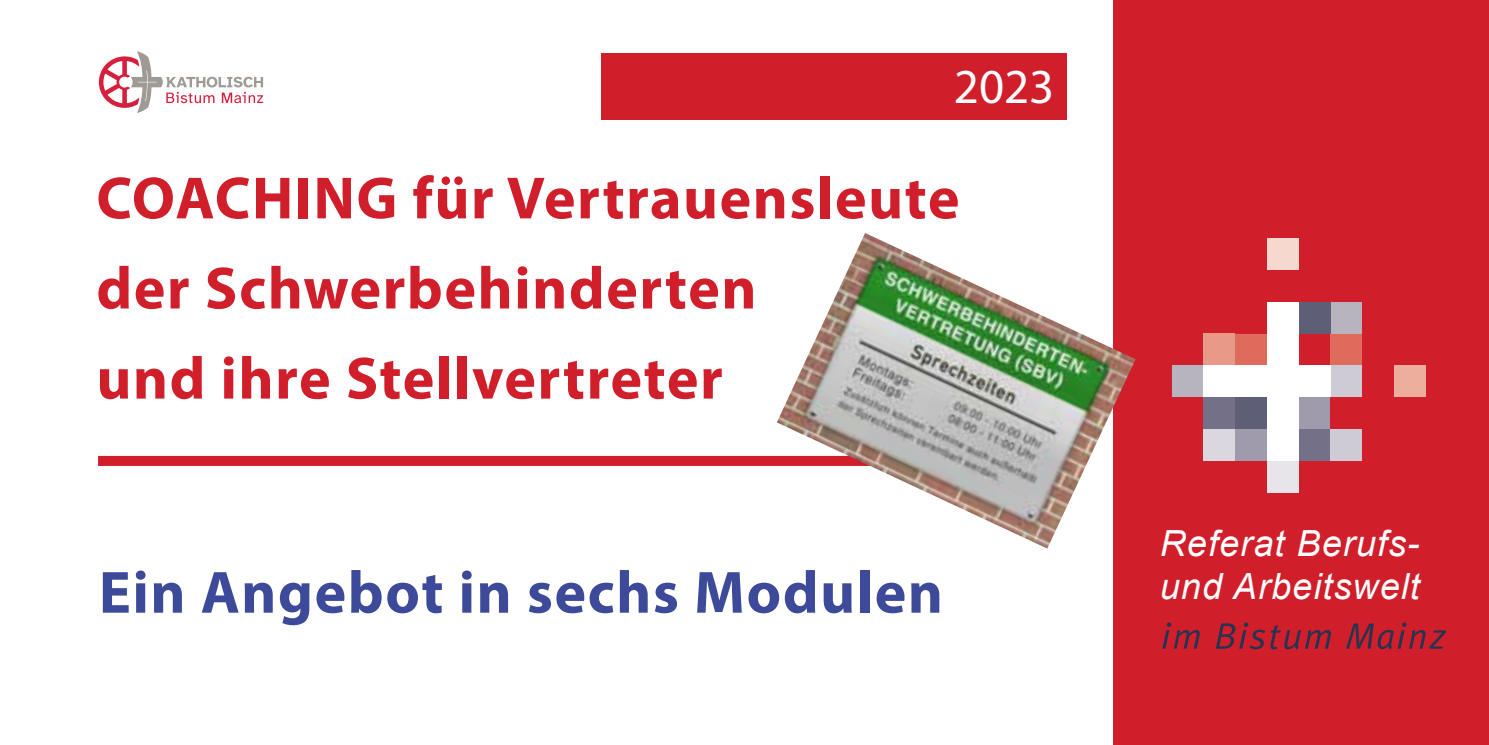
<style>
.page{position:relative;width:1489px;height:745px;background:#fff}
.page>*{position:absolute;margin:0;border:0;box-sizing:border-box;transform-origin:0 0}
.t1{font:700 60px/90px "Myriad Pro";letter-spacing:.025em;color:#d01e2a}
.t2{font:700 60px "Myriad Pro";letter-spacing:.025em;color:#3d4a9a}
.t3{font:49px "Myriad Pro";color:#fff}
.t4{font:italic 36px/43.2px "Arial";letter-spacing:.03em;color:#fff}
</style>
<div class="page">
<div style="left:1113px;top:0;width:375px;height:744px;background:#d01e2a"></div>
<svg style="left:98px;top:51px;width:165px;height:62px"></svg>
<div style="left:98px;top:455px;width:868px;height:10px;background:#d01e2a"></div>
<div style="left:601px;top:53px;width:465px;height:67px;background:#d01e2a"></div>
<img style="left:776px;top:233px;width:359px;height:315px">
<svg style="left:1162px;top:622px;width:37px;height:26px"></svg>
<svg style="left:1215px;top:622px;width:115px;height:27px"></svg>
<svg style="left:1346px;top:622px;width:99px;height:27px"></svg>
<div style="left:1235px;top:428px;width:31px;height:32px;background:#a09bac"></div>
<div style="left:1298px;top:428px;width:32px;height:32px;background:#747087"></div>
<div style="left:1330px;top:428px;width:32px;height:32px;background:#cecbd4"></div>
<div style="left:1203px;top:397px;width:32px;height:31px;background:#747087"></div>
<div style="left:1235px;top:397px;width:31px;height:31px;background:#5e5e77"></div>
<div style="left:1298px;top:397px;width:32px;height:31px;background:#a09bac"></div>
<div style="left:1330px;top:365px;width:32px;height:32px;background:#cecbd4"></div>
<div style="left:1393px;top:365px;width:32px;height:32px;background:#edae9e"></div>
<div style="left:1203px;top:333px;width:32px;height:32px;background:#e89987"></div>
<div style="left:1235px;top:333px;width:31px;height:32px;background:#de6b5c"></div>
<div style="left:1330px;top:333px;width:32px;height:32px;background:#de6b5c"></div>
<div style="left:1330px;top:301px;width:32px;height:32px;background:#b7b3bf"></div>
<div style="left:1266px;top:238px;width:32px;height:32px;background:#f6d8cf"></div>
<div style="left:1266px;top:460px;width:32px;height:32px;background:#e7e4ea"></div>
<div style="left:1298px;top:301px;width:32px;height:32px;background:#5e5e77"></div>
<div style="left:1171px;top:365px;width:32px;height:32px;background:#b7b3bf"></div>
<div style="left:1203px;top:428px;width:32px;height:32px;background:#dbd7df"></div>
<div style="left:1203px;top:365px;width:32px;height:32px;background:#fff"></div>
<div style="left:1235px;top:365px;width:31px;height:32px;background:#fff"></div>
<div style="left:1298px;top:365px;width:32px;height:32px;background:#fff"></div>
<div style="left:1266px;top:428px;width:32px;height:32px;background:#fff"></div>
<div style="left:1266px;top:397px;width:32px;height:31px;background:#fff"></div>
<div style="left:1266px;top:333px;width:32px;height:32px;background:#fff"></div>
<div style="left:1266px;top:301px;width:32px;height:32px;background:#fff"></div>
<div style="left:1266px;top:365px;width:32px;height:32px;background:#fff"></div>
<p class="t3" style="left:953px;top:56px;width:102px">2023</p>
<p class="t1" style="left:96px;top:151px;width:864px">COACHING für Vertrauensleute der Schwerbehinderten<br>und ihre Stellvertreter</p>
<p class="t2" style="left:99px;top:553px;width:845px">Ein Angebot in sechs Modulen</p>
<p class="t4" style="left:1159px;top:522px;width:261px">Referat Berufs&shy;und Arbeitswelt</p>
</div>
